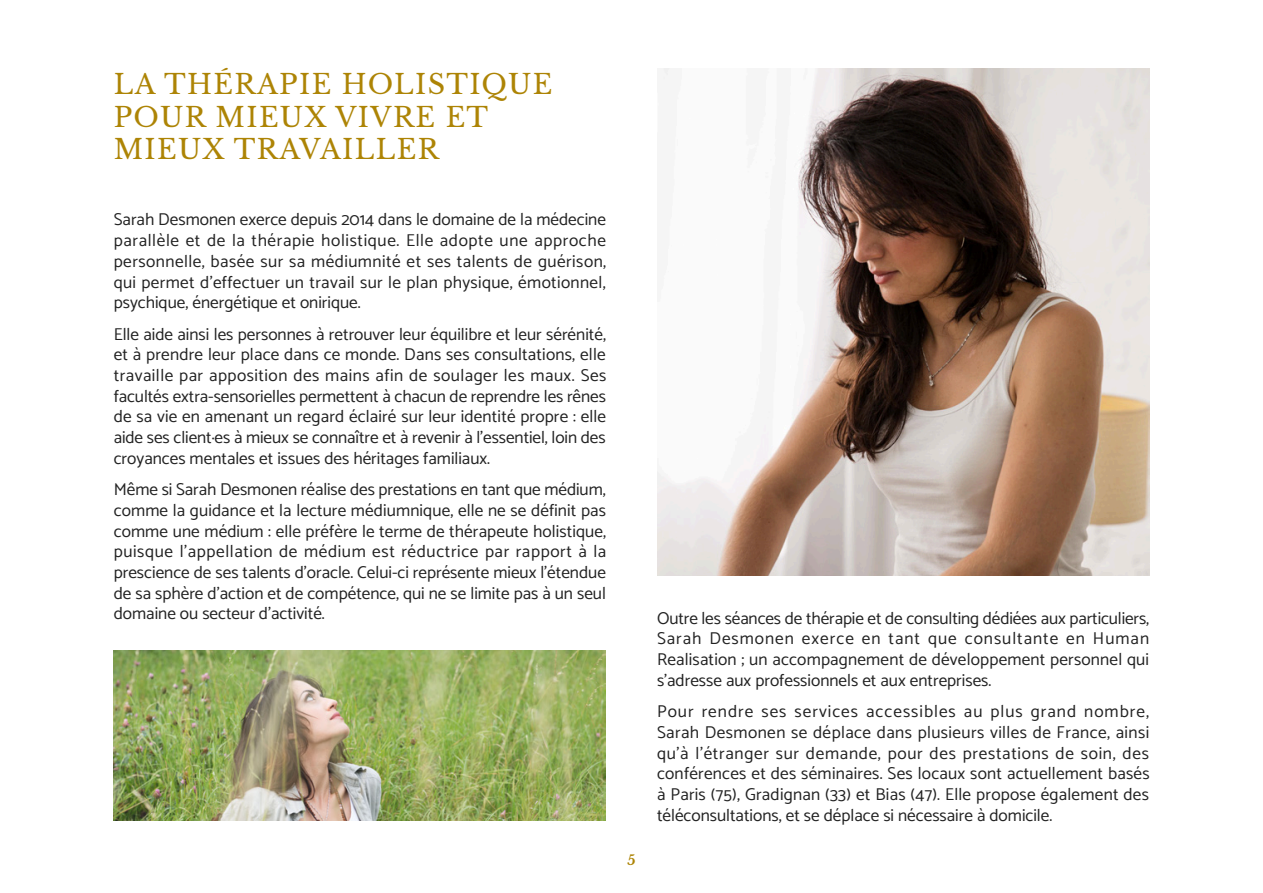
<style>
.page{position:relative;width:1263px;height:893px;background:#fff}
.page>*{position:absolute;margin:0;border:0;box-sizing:border-box;transform-origin:0 0}
.Pages_-_Titre_1{font:27px/32.4px "Libre Baskerville";letter-spacing:.05em;color:#ad8405}
.Pages_-_Paragraphe{font:17.25px/20.7px "Catamaran";color:#222;text-align:justify}
.t1{font:700 13.5px "Libre Baskerville";color:#ad8405}
</style>
<div class="page">
<img style="left:657px;top:68px;width:492px;height:507px">
<img style="left:114px;top:651px;width:492px;height:170px">
<p class="Pages_-_Titre_1" style="left:114px;top:68px;width:440px">LA THÉRAPIE HOLISTIQUE<br>POUR MIEUX VIVRE ET<br>MIEUX TRAVAILLER</p>
<p class="Pages_-_Paragraphe" style="left:114px;top:209px;width:494px">Sarah Desmonen exerce depuis 2014 dans le domaine de la médecine parallèle et de la thérapie holistique. Elle adopte une approche personnelle, basée sur sa médiumnité et ses talents de guérison, qui permet d’effectuer un travail sur le plan physique, émotionnel, psychique, énergétique et onirique.</p>
<p class="Pages_-_Paragraphe" style="left:114px;top:323px;width:494px">Elle aide ainsi les personnes à retrouver leur équilibre et leur sérénité, et à prendre leur place dans ce monde. Dans ses consultations, elle travaille par apposition des mains afin de soulager les maux. Ses facultés extra-sensorielles permettent à chacun de reprendre les rênes de sa vie en amenant un regard éclairé sur leur identité propre : elle aide ses client·es à mieux se connaître et à revenir à l’essentiel, loin des croyances mentales et issues des héritages familiaux.</p>
<p class="Pages_-_Paragraphe" style="left:114px;top:479px;width:494px">Même si Sarah Desmonen réalise des prestations en tant que médium, comme la guidance et la lecture médiumnique, elle ne se définit pas comme une médium : elle préfère le terme de thérapeute holistique, puisque l’appellation de médium est réductrice par rapport à la prescience de ses talents d’oracle. Celui-ci représente mieux l’étendue de sa sphère d’action et de compétence, qui ne se limite pas à un seul domaine ou secteur d’activité.</p>
<p class="t1" style="left:627px;top:852px;width:10px">5</p>
<p class="Pages_-_Paragraphe" style="left:657px;top:607px;width:494px">Outre les séances de thérapie et de consulting dédiées aux particuliers, Sarah Desmonen exerce en tant que consultante en Human Realisation ; un accompagnement de développement personnel qui s’adresse aux professionnels et aux entreprises.</p>
<p class="Pages_-_Paragraphe" style="left:657px;top:701px;width:494px">Pour rendre ses services accessibles au plus grand nombre, Sarah Desmonen se déplace dans plusieurs villes de France, ainsi qu’à l’étranger sur demande, pour des prestations de soin, des conférences et des séminaires. Ses locaux sont actuellement basés à Paris (75), Gradignan (33) et Bias (47). Elle propose également des téléconsultations, et se déplace si nécessaire à domicile.</p>
</div>
